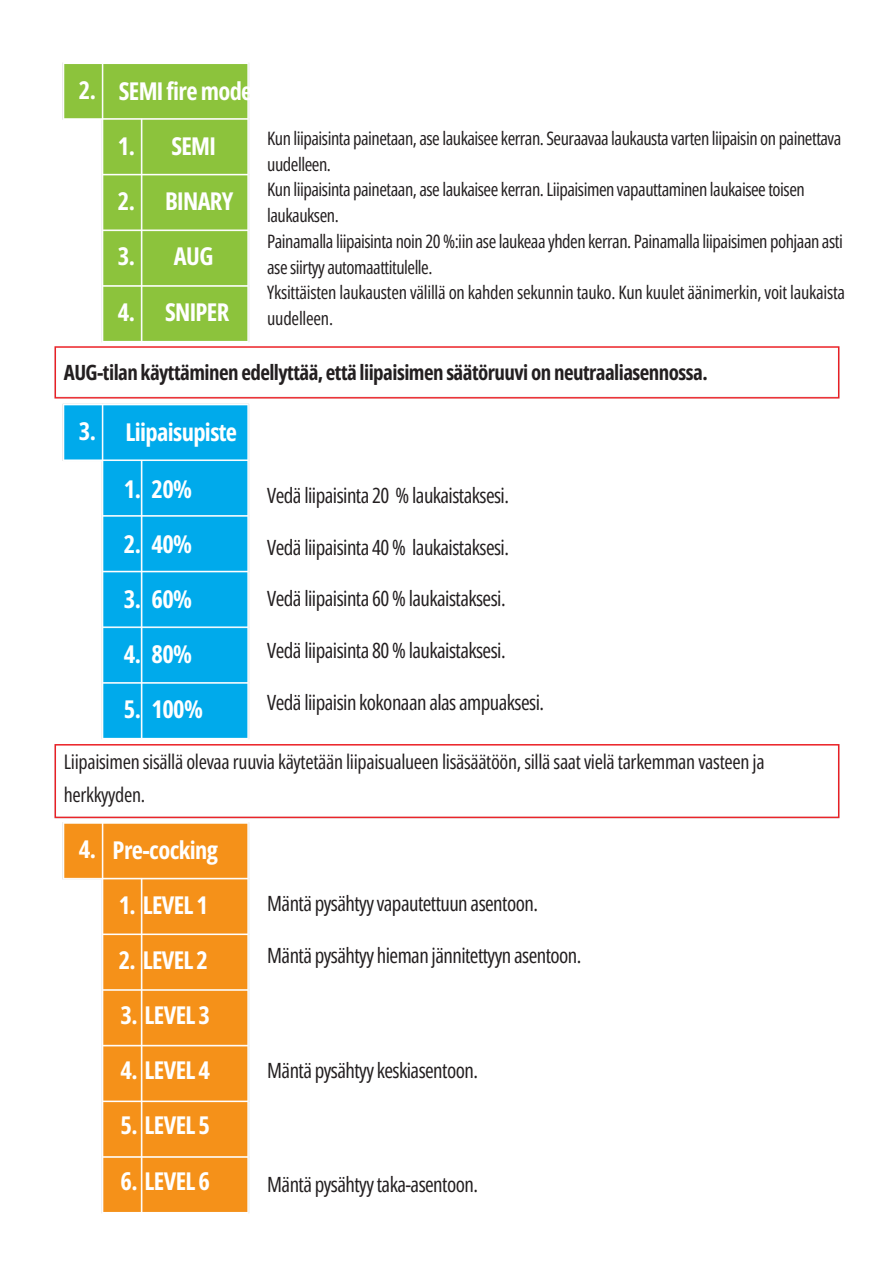
<style>
.page{position:relative;width:894px;height:1264px;background:#fff}
.page>*{position:absolute;margin:0;border:0;box-sizing:border-box;transform-origin:0 0}
.t1{font:700 24.45px "Open Sans Condensed";letter-spacing:-.025em;color:#fff}
.t2{font:21px "Open Sans Condensed";letter-spacing:-.025em;color:#231f20}
.t3{font:700 21px "Open Sans Condensed";letter-spacing:-.025em;color:#231f20}
.t4{font:20.1px/32.7px "Open Sans Condensed";letter-spacing:-.015em;color:#231f20}
.t5{font:18.45px/25.8px "Open Sans Condensed";letter-spacing:-.025em;color:#231f20}
</style>
<div class="page">
<img style="left:54px;top:63px;width:786px;height:1150px">
<p class="t1" style="left:119px;top:73px;width:135px">SEMIfiremode</p>
<p class="t1" style="left:118px;top:129px;width:19px">1.</p>
<p class="t1" style="left:118px;top:184px;width:19px">2.</p>
<p class="t1" style="left:118px;top:239px;width:19px">3.</p>
<p class="t1" style="left:118px;top:294px;width:19px">4.</p>
<h2 class="t1" style="left:79px;top:73px;width:19px">2.</h2>
<h2 class="t5" style="left:267px;top:125px;width:575px">Kun liipaisinta painetaan, ase laukaisee kerran. Seuraavaa laukausta varten liipaisin on painettava uudelleen.</h2>
<h1 class="t5" style="left:267px;top:176px;width:539px">Kun liipaisinta painetaan, ase laukaisee kerran. Liipaisimen vapauttaminen laukaisee toisen laukauksen.</h1>
<h3 class="t5" style="left:267px;top:228px;width:577px">Painamalla liipaisinta noin 20 %:iin ase laukeaa yhden kerran. Painamalla liipaisimen pohjaan asti ase siirtyy automaattitulelle.</h3>
<h2 class="t5" style="left:267px;top:279px;width:579px">Yksittäisten laukausten välillä on kahden sekunnin tauko. Kun kuulet äänimerkin, voit laukaista uudelleen.</h2>
<h2 class="t3" style="left:64px;top:357px;width:645px">AUG-tilan käyttäminen edellyttää, että liipaisimen säätöruuvi on neutraaliasennossa.</h2>
<p class="t1" style="left:171px;top:129px;width:46px">SEMI</p>
<p class="t1" style="left:165px;top:184px;width:70px">BINARY</p>
<p class="t1" style="left:174px;top:239px;width:41px">AUG</p>
<p class="t1" style="left:165px;top:294px;width:66px">SNIPER</p>
<h4 class="t1" style="left:79px;top:414px;width:19px">3.</h4>
<h4 class="t1" style="left:125px;top:414px;width:113px">Liipaisupiste</h4>
<h4 class="t1" style="left:124px;top:471px;width:70px">1. 20%</h4>
<h4 class="t1" style="left:124px;top:526px;width:70px">2. 40%</h4>
<h4 class="t1" style="left:124px;top:582px;width:70px">3. 60%</h4>
<h4 class="t1" style="left:124px;top:637px;width:70px">4. 80%</h4>
<h4 class="t1" style="left:124px;top:692px;width:81px">5. 100%</h4>
<p class="t2" style="left:267px;top:480px;width:243px">Vedä liipaisinta 20 % laukaistaksesi.</p>
<p class="t2" style="left:267px;top:532px;width:243px">Vedä liipaisinta 40 % laukaistaksesi.</p>
<p class="t2" style="left:267px;top:584px;width:240px">Vedä liipaisinta 60 % laukaistaksesi.</p>
<p class="t2" style="left:267px;top:635px;width:240px">Vedä liipaisinta 80 % laukaistaksesi.</p>
<p class="t2" style="left:267px;top:687px;width:278px">Vedä liipaisin kokonaan alas ampuaksesi.</p>
<h2 class="t4" style="left:64px;top:745px;width:702px">Liipaisimen sisällä olevaa ruuvia käytetään liipaisualueen lisäsäätöön, sillä saat vielä tarkemman vasteen ja herkkyyden.</h2>
<h2 class="t1" style="left:79px;top:831px;width:19px">4.</h2>
<h4 class="t1" style="left:113px;top:832px;width:107px">Pre-cocking</h4>
<h4 class="t1" style="left:119px;top:887px;width:91px">1. LEVEL 1</h4>
<h4 class="t1" style="left:119px;top:942px;width:91px">2. LEVEL 2</h4>
<h4 class="t1" style="left:121px;top:998px;width:91px">3. LEVEL 3</h4>
<h4 class="t1" style="left:121px;top:1053px;width:91px">4. LEVEL 4</h4>
<h4 class="t1" style="left:121px;top:1108px;width:91px">5. LEVEL 5</h4>
<h4 class="t1" style="left:121px;top:1163px;width:91px">6. LEVEL 6</h4>
<h2 class="t2" style="left:267px;top:889px;width:272px">Mäntä pysähtyy vapautettuun asentoon.</h2>
<h2 class="t2" style="left:267px;top:940px;width:316px">Mäntä pysähtyy hieman jännitettyyn asentoon.</h2>
<h2 class="t2" style="left:267px;top:1055px;width:212px">Mäntä pysähtyy keskiasentoon.</h2>
<p class="t2" style="left:267px;top:1169px;width:212px">Mäntä pysähtyy taka-asentoon.</p>
</div>
